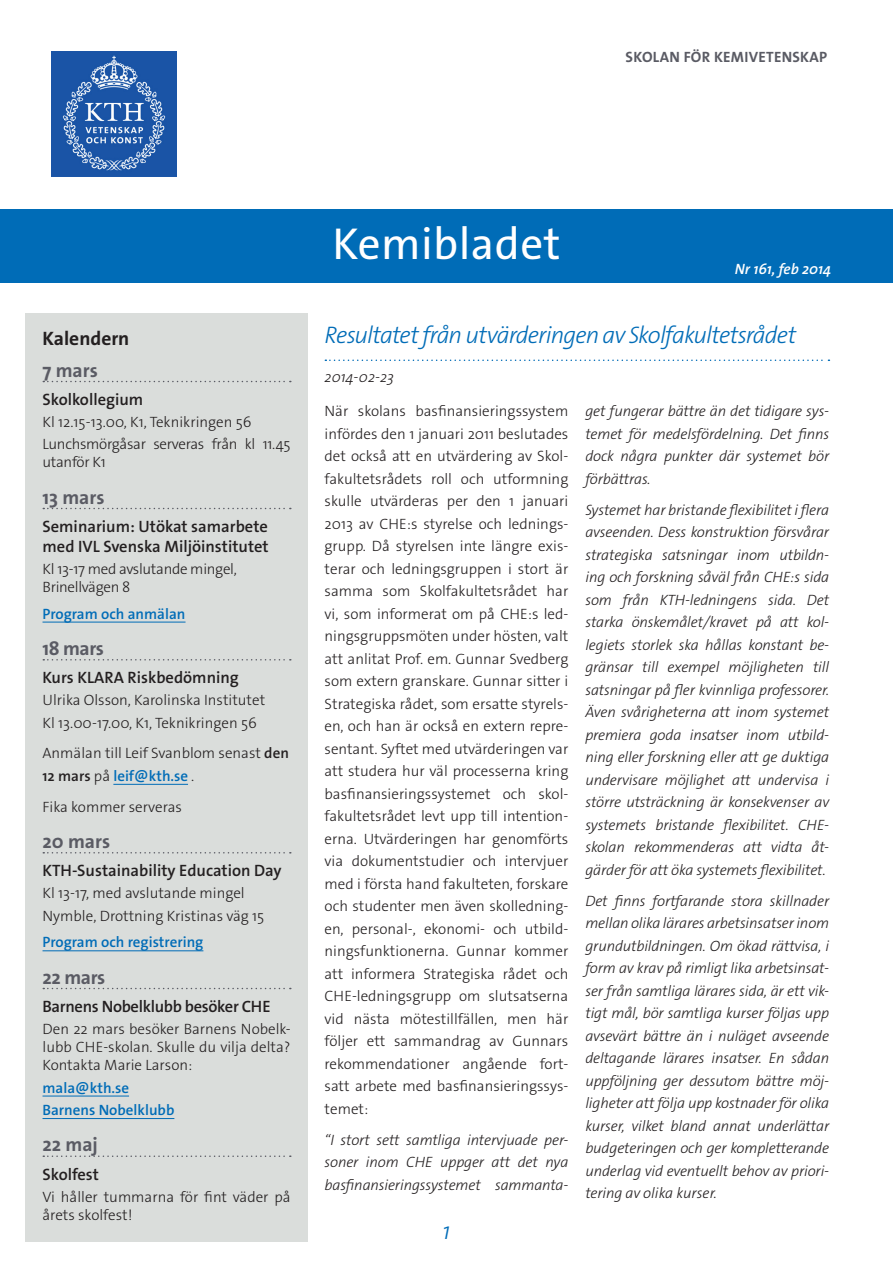
<style>
.page{position:relative;width:893px;height:1263px;background:#fff}
.page>*{position:absolute;margin:0;border:0;box-sizing:border-box;transform-origin:0 0}
.Rubriknivå_2{font:45px "The Sans Os F";letter-spacing:.01em;color:#fff}
.Rubriknivå_1{font:italic 300 24px "The Sans Os F";letter-spacing:-.04em;color:#006cb7}
.Brödtext{font:italic 300 24px "The Sans Os F";color:#006cb7}
.Kalender_Datum{font:700 19.5px "The Sans Os F";color:#5a5b64}
.Rubriknivå_2-2{font:700 19.5px "The Sans Os F";color:#231f20}
.Kalender_Rubrik{font:600 16.5px/19.8px "The Sans Os F";color:#231f20}
.Kalender_Rubrik-2{font:600 16.5px "The Sans Os F";letter-spacing:-.02em;color:#231f20}
.Brödtext-2{font:italic 300 15px/22.5px "The Sans Os F";letter-spacing:-.01em;color:#231f20;text-align:justify}
.Brödtext-3{font:300 15px/22.5px "The Sans Os F";color:#231f20;text-align:justify}
.Kalender_brödtext{font:300 15px/18px "The Sans Os F";color:#231f20}
.Kalender_brödtext-2{font:300 15px/18px "The Sans Os F";letter-spacing:-.02em;color:#231f20}
.Hyperlänkar{font:600 15px "The Sans Os F";color:#006cb7}
.Brödtext-4{font:700 15px "The Sans Os F";letter-spacing:.02em;color:#5a5b64}
.t1{font:italic 600 15px "The Sans Os F";color:#fff}
.s1{font-weight:600}
.s2{font-weight:600;color:#006cb7}
</style>
<div class="page">
<svg style="left:325px;top:359px;width:504px;height:2px"></svg>
<img style="left:51px;top:51px;width:125px;height:125px">
<div style="left:0;top:209px;width:893px;height:74px;background:#006cb7"></div>
<div style="left:26px;top:313px;width:282px;height:929px;background:#dadddb"></div>
<svg style="left:43px;top:381px;width:248px;height:1px"></svg>
<svg style="left:43px;top:508px;width:248px;height:1px"></svg>
<hr style="left:43px;top:622px;width:143px;height:1px;background:#006cb7">
<svg style="left:43px;top:659px;width:248px;height:1px"></svg>
<hr style="left:113px;top:784px;width:75px;height:1px;background:#006cb7">
<svg style="left:43px;top:852px;width:248px;height:1px"></svg>
<hr style="left:43px;top:950px;width:160px;height:1px;background:#006cb7">
<svg style="left:43px;top:988px;width:248px;height:1px"></svg>
<hr style="left:43px;top:1096px;width:86px;height:1px;background:#006cb7">
<hr style="left:43px;top:1118px;width:131px;height:1px;background:#006cb7">
<svg style="left:43px;top:1155px;width:248px;height:2px"></svg>
<p class="Brödtext-4" style="left:626px;top:47px;width:203px">SKOLAN FÖR KEMIVETENSKAP</p>
<p class="Rubriknivå_2-2" style="left:43px;top:325px;width:88px">Kalendern</p>
<p class="Kalender_Datum" style="left:43px;top:357px;width:57px">7 mars</p>
<p class="Kalender_Rubrik" style="left:43px;top:389px;width:102px">Skolkollegium</p>
<p class="Kalender_brödtext" style="left:43px;top:413px;width:210px">Kl 12.15‑13.00, K1, Teknikringen 56</p>
<p class="Kalender_brödtext-2" style="left:43px;top:435px;width:250px">Lunchsmörgåsar serveras från kl 11.45 utanför K1</p>
<p class="Kalender_Datum" style="left:43px;top:484px;width:64px">13 mars</p>
<p class="Kalender_Rubrik" style="left:43px;top:516px;width:228px">Seminarium: Utökat samarbete med IVL Svenska Miljöinstitutet</p>
<p class="Kalender_brödtext-2" style="left:43px;top:560px;width:196px">Kl 13-17 med avslutande mingel,<br>Brinellvägen 8</p>
<p class="Hyperlänkar" style="left:43px;top:604px;width:144px">Program och anmälan</p>
<p class="Kalender_Datum" style="left:43px;top:636px;width:63px">18 mars</p>
<p class="Kalender_Rubrik" style="left:43px;top:668px;width:198px">Kurs KLARA Riskbedömning</p>
<p class="Kalender_brödtext" style="left:43px;top:691px;width:224px">Ulrika Olsson, Karolinska Institutet</p>
<p class="Kalender_brödtext" style="left:43px;top:714px;width:216px">Kl 13.00-17.00, K1, Teknikringen 56</p>
<p class="Kalender_brödtext" style="left:43px;top:742px;width:248px;line-height:22.5px">Anmälan till Leif Svanblom senast <span class="s1">den<br>12 mars</span> på <span class="s2">leif@kth.se</span> .</p>
<p class="Kalender_brödtext" style="left:43px;top:798px;width:141px">Fika kommer serveras</p>
<p class="Kalender_Datum" style="left:43px;top:829px;width:69px">20 mars</p>
<p class="Kalender_Rubrik" style="left:43px;top:861px;width:241px">KTH-Sustainability Education Day</p>
<p class="Kalender_brödtext" style="left:43px;top:884px;width:204px">Kl 13-17, med avslutande mingel</p>
<p class="Kalender_brödtext" style="left:43px;top:907px;width:223px">Nymble, Drottning Kristinas väg 15</p>
<p class="Hyperlänkar" style="left:43px;top:933px;width:162px">Program och registrering</p>
<p class="Kalender_Datum" style="left:43px;top:964px;width:64px">22 mars</p>
<p class="Kalender_Rubrik-2" style="left:43px;top:996px;width:230px">Barnens Nobelklubb besöker CHE</p>
<p class="Kalender_brödtext" style="left:43px;top:1020px;width:250px;text-align:justify">Den 22 mars besöker Barnens Nobelk‑ lubb CHE-skolan. Skulle du vilja delta?<br>Kontakta Marie Larson:</p>
<p class="Hyperlänkar" style="left:43px;top:1078px;width:88px">mala@kth.se</p>
<p class="Hyperlänkar" style="left:43px;top:1100px;width:133px">Barnens Nobelklubb</p>
<p class="Kalender_Datum" style="left:43px;top:1132px;width:57px">22 maj</p>
<p class="Kalender_Rubrik" style="left:43px;top:1164px;width:58px">Skolfest</p>
<p class="Kalender_brödtext" style="left:43px;top:1188px;width:250px">Vi håller tummarna för fint väder på årets skolfest!</p>
<p class="Rubriknivå_2" style="left:333px;top:215px;width:229px">Kemibladet</p>
<p class="t1" style="left:735px;top:260px;width:98px">Nr 161, feb 2014</p>
<p class="Rubriknivå_1" style="left:325px;top:319px;width:473px">Resultatet från utvärderingen av Skolfakultetsrådet</p>
<p class="Brödtext-2" style="left:325px;top:366px;width:71px">2014-02-23</p>
<p class="Brödtext-3" style="left:325px;top:400px;width:245px">När skolans basfinansieringssystem infördes den 1 januari 2011 beslutades det också att en utvärdering av Skol‑ fakultetsrådets roll och utformning skulle utvärderas per den 1 januari 2013 av CHE:s styrelse och lednings‑ grupp. Då styrelsen inte längre exis‑ terar och ledningsgruppen i stort är samma som Skolfakultetsrådet har vi, som informerat om på CHE:s led‑ ningsgruppsmöten under hösten, valt att anlitat Prof. em. Gunnar Svedberg som extern granskare. Gunnar sitter i Strategiska rådet, som ersatte styrels‑ en, och han är också en extern repre‑ sentant. Syftet med utvärderingen var att studera hur väl processerna kring basfinansieringssystemet och skol‑ fakultetsrådet levt upp till intention‑ erna. Utvärderingen har genomförts via dokumentstudier och intervjuer med i första hand fakulteten, forskare och studenter men även skolledning&shy;en, personal-, ekonomi- och utbild&shy;ningsfunktionerna. Gunnar kommer att informera Strategiska rådet och CHE-ledningsgrupp om slutsatserna vid nästa mötestillfällen, men här följer ett sammandrag av Gunnars rekommendationer angående fort‑ satt arbete med basfinansieringssys‑ temet:</p>
<p class="Brödtext-2" style="left:325px;top:1128px;width:245px">“I stort sett samtliga intervjuade per&shy;soner inom CHE uppger att det nya basfinansieringssystemet sammanta-</p>
<p class="Brödtext" style="left:443px;top:1216px;width:9px">1</p>
<p class="Brödtext-2" style="left:585px;top:400px;width:245px">get fungerar bättre än det tidigare sys&shy;temet för medelsfördelning. Det finns dock några punkter där systemet bör förbättras.</p>
<p class="Brödtext-2" style="left:585px;top:498px;width:245px">Systemet har bristande flexibilitet i flera avseenden. Dess konstruktion försvårar strategiska satsningar inom utbildn&shy;ing och forskning såväl från CHE:s sida som från KTH-ledningens sida. Det starka önskemålet/kravet på att kol&shy;legiets storlek ska hållas konstant be&shy;gränsar till exempel möjligheten till satsningar på fler kvinnliga professorer.<br>Även svårigheterna att inom systemet premiera goda insatser inom utbild&shy;ning eller forskning eller att ge duktiga undervisare möjlighet att undervisa i större utsträckning är konsekvenser av systemets bristande flexibilitet. CHE&shy;skolan rekommenderas att vidta åt&shy;gärder för att öka systemets flexibilitet.</p>
<p class="Brödtext-2" style="left:585px;top:889px;width:245px">Det finns fortfarande stora skillnader mellan olika lärares arbetsinsatser inom grundutbildningen. Om ökad rättvisa, i form av krav på rimligt lika arbetsinsat&shy;ser från samtliga lärares sida, är ett vik&shy;tigt mål, bör samtliga kurser följas upp avsevärt bättre än i nuläget avseende deltagande lärares insatser. En sådan uppföljning ger dessutom bättre möj&shy;ligheter att följa upp kostnader för olika kurser, vilket bland annat underlättar budgeteringen och ger kompletterande underlag vid eventuellt behov av priori&shy;tering av olika kurser.</p>
</div>
